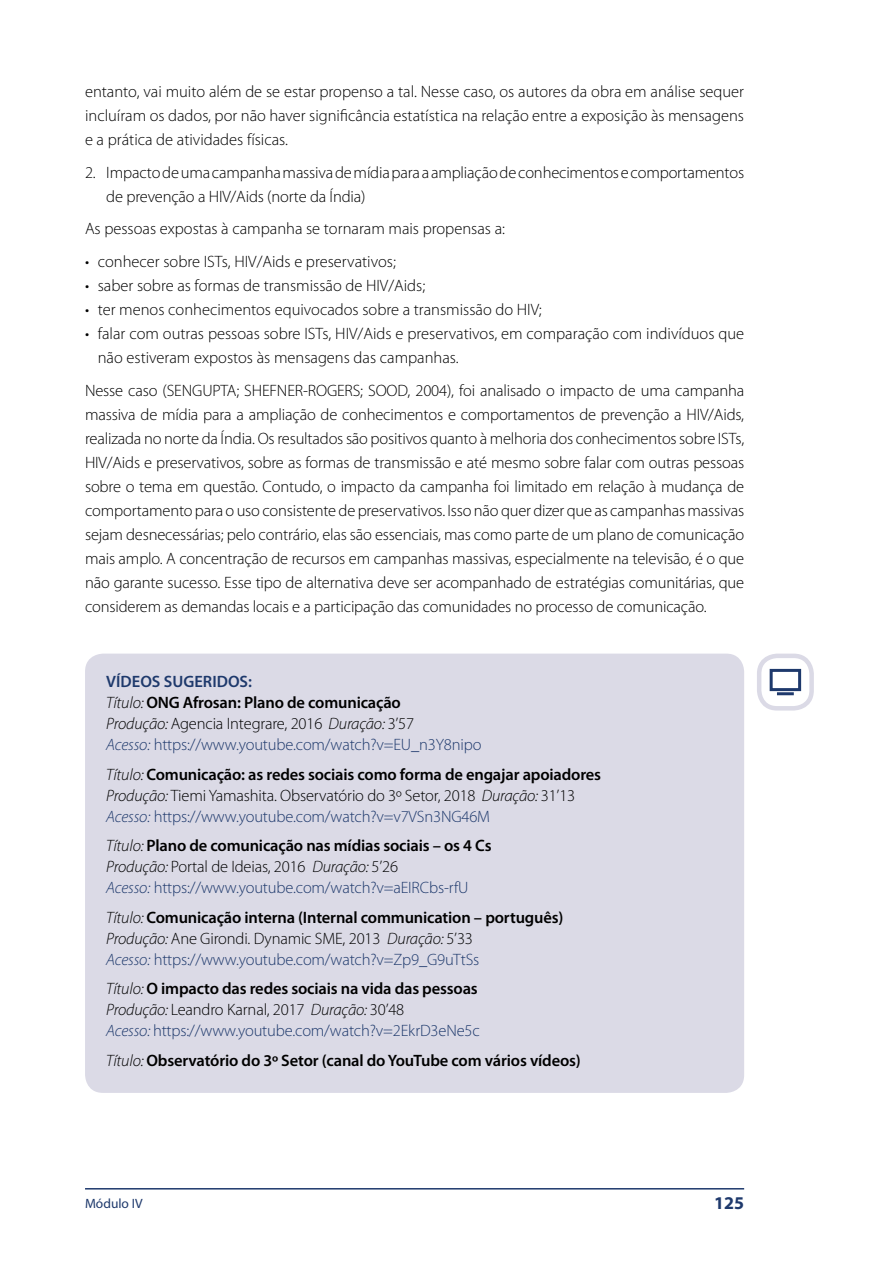
<style>
.page{position:relative;width:893px;height:1263px;background:#fff}
.page>*{position:absolute;margin:0;border:0;box-sizing:border-box;transform-origin:0 0}
.t1{font:700 18px "Myriad Pro";color:#1e396c}
.t2{font:300 16.5px/24px "Myriad Pro";color:#000;text-align:justify}
.t3{font:300 16.5px/21px "Myriad Pro";letter-spacing:-.01em;color:#1e396c}
.t4{font:600 16.5px/21px "Myriad Pro";letter-spacing:-.01em;color:#000}
.t5{font:13.5px "Myriad Pro";color:#1e396c}
.s1{font-weight:600}
.s2{font-style:italic;color:#000}
.s3{font-weight:600;color:#000}
.s4{color:#000}
.s5{font-style:italic}
.s6{font-weight:300;font-style:italic}
.s7{font-weight:300}
.s8{font-weight:300;font-style:italic;color:#1e396c}
.s9{font-weight:300;color:#1e396c}
</style>
<div class="page">
<div style="left:85px;top:654px;width:659px;height:439px;background:#dbdae6;border-radius:18px"></div>
<div style="left:757px;top:654px;width:57px;height:56px;border:4px solid #dbdae6;border-radius:18px"></div>
<div style="left:770px;top:669px;width:31px;height:22px;border:3px solid #1e396c"></div>
<hr style="left:777px;top:692px;width:17px;height:3px;background:#1e396c">
<hr style="left:85px;top:1188px;width:659px;height:1px;background:#1e396c">
<p class="t2" style="left:85px;top:80px;width:661px">entanto, vai muito além de se estar propenso a tal. Nesse caso, os autores da obra em análise sequer incluíram os dados, por não haver significância estatística na relação entre a exposição às mensagens e a prática de atividades físicas.</p>
<p class="t2" style="left:106px;top:161px;width:639px;text-indent:-21px">2. Impacto de uma campanha massiva de mídia para a ampliação de conhecimentos e comportamentos de prevenção a HIV/Aids (norte da Índia)</p>
<p class="t2" style="left:85px;top:217px;width:421px">As pessoas expostas à campanha se tornaram mais propensas a:</p>
<p class="t2" style="left:85px;top:250px;width:312px">• conhecer sobre ISTs, HIV/Aids e preservativos;</p>
<p class="t2" style="left:85px;top:274px;width:342px">• saber sobre as formas de transmissão de HIV/Aids;</p>
<p class="t2" style="left:85px;top:298px;width:458px">• ter menos conhecimentos equivocados sobre a transmissão do HIV;</p>
<p class="t2" style="left:98px;top:322px;width:648px;text-indent:-13px">• falar com outras pessoas sobre ISTs, HIV/Aids e preservativos, em comparação com indivíduos que não estiveram expostos às mensagens das campanhas.</p>
<p class="t2" style="left:85px;top:378px;width:661px">Nesse caso (SENGUPTA; SHEFNER-ROGERS; SOOD, 2004), foi analisado o impacto de uma campanha massiva de mídia para a ampliação de conhecimentos e comportamentos de prevenção a HIV/Aids, realizada no norte da Índia. Os resultados são positivos quanto à melhoria dos conhecimentos sobre ISTs, HIV/Aids e preservativos, sobre as formas de transmissão e até mesmo sobre falar com outras pessoas sobre o tema em questão. Contudo, o impacto da campanha foi limitado em relação à mudança de comportamento para o uso consistente de preservativos. Isso não quer dizer que as campanhas massivas sejam desnecessárias; pelo contrário, elas são essenciais, mas como parte de um plano de comunicação mais amplo. A concentração de recursos em campanhas massivas, especialmente na televisão, é o que não garante sucesso. Esse tipo de alternativa deve ser acompanhado de estratégias comunitárias, que considerem as demandas locais e a participação das comunidades no processo de comunicação.</p>
<p class="t3" style="left:106px;top:671px;width:377px"><span class="s1">VÍDEOS SUGERIDOS:<br></span><span class="s2">Título:</span> <span class="s3">ONG Afrosan: Plano de comunicação<br></span><span class="s2">Produção:</span> <span class="s4">Agencia Integrare, 2016</span> <span class="s2">Duração:</span> <span class="s4">3’57<br></span><span class="s5">Acesso:</span> https://www.youtube.com/watch?v=EU_n3Y8nipo</p>
<p class="t4" style="left:106px;top:763px;width:496px"><span class="s6">Título:</span> Comunicação: as redes sociais como forma de engajar apoiadores<br><span class="s6">Produção:</span> <span class="s7">Tiemi Yamashita. Observatório do 3º Setor, 2018</span> <span class="s6">Duração:</span> <span class="s7">31’13<br></span><span class="s8">Acesso:</span> <span class="s9">https://www.youtube.com/watch?v=v7VSn3NG46M</span></p>
<p class="t3" style="left:106px;top:835px;width:387px"><span class="s2">Título:</span> <span class="s3">Plano de comunicação nas mídias sociais – os 4 Cs<br></span><span class="s2">Produção:</span> <span class="s4">Portal de Ideias, 2016</span> <span class="s2">Duração:</span> <span class="s4">5’26<br></span><span class="s5">Acesso:</span> https://www.youtube.com/watch?v=aEIRCbs-rfU</p>
<p class="t4" style="left:106px;top:906px;width:459px"><span class="s6">Título:</span> Comunicação interna (Internal communication – português)<br><span class="s6">Produção:</span> <span class="s7">Ane Girondi. Dynamic SME, 2013</span> <span class="s6">Duração:</span> <span class="s7">5’33<br></span><span class="s8">Acesso:</span> <span class="s9">https://www.youtube.com/watch?v=Zp9_G9uTtSs</span></p>
<p class="t3" style="left:106px;top:978px;width:375px"><span class="s2">Título:</span> <span class="s3">O impacto das redes sociais na vida das pessoas<br></span><span class="s2">Produção:</span> <span class="s4">Leandro Karnal, 2017</span> <span class="s2">Duração:</span> <span class="s4">30’48<br></span><span class="s5">Acesso:</span> https://www.youtube.com/watch?v=2EkrD3eNe5c</p>
<p class="t4" style="left:106px;top:1049px;width:476px"><span class="s6">Título:</span> Observatório do 3º Setor (canal do YouTube com vários vídeos)</p>
<p class="t5" style="left:85px;top:1195px;width:59px">Módulo IV</p>
<p class="t1" style="left:714px;top:1191px;width:31px">125</p>
</div>
